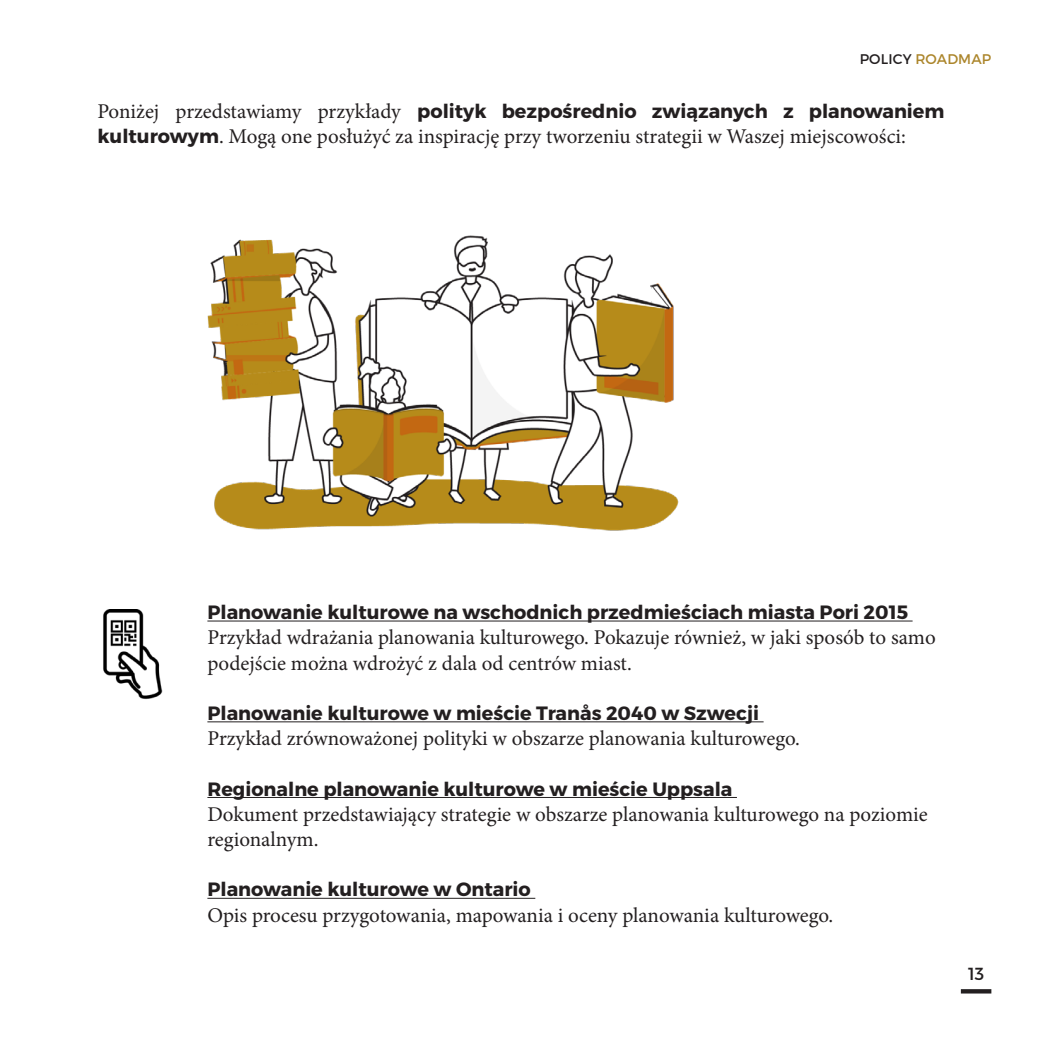
<style>
.page{position:relative;width:1042px;height:1042px;background:#fff}
.page>*{position:absolute;margin:0;border:0;box-sizing:border-box;transform-origin:0 0}
.t1{font:21px/25.2px "Minion Pro";color:#231f20}
.t2{font:700 19.25px "Montserrat";color:#231f20}
.t3{font:17.5px "Montserrat";color:#231f20}
.t4{font:14px "Montserrat";letter-spacing:.01em;color:#ac862c}
.s1{color:#231f20}
.s2{font-family:"Minion Pro";font-weight:400;font-size:21px}
.s3{font-family:"Montserrat";font-weight:700;font-size:19.25px}
</style>
<div class="page">
<svg style="left:961px;top:989px;width:30px;height:4px"></svg>
<hr style="left:207px;top:620px;width:705px;height:1px;background:#231f20">
<hr style="left:207px;top:721px;width:556px;height:1px;background:#231f20">
<hr style="left:207px;top:797px;width:530px;height:1px;background:#231f20">
<hr style="left:207px;top:898px;width:328px;height:1px;background:#231f20">
<img style="left:207px;top:235px;width:472px;height:296px">
<img style="left:103px;top:609px;width:60px;height:90px">
<p class="t4" style="left:860px;top:51px;width:133px"><span class="s1">POLICY</span> ROADMAP</p>
<p class="t2" style="left:97px;top:99px;width:848px"><span class="s2">Poniżej przedstawiamy przykłady</span> polityk bezpośrednio związanych z planowaniem</p>
<p class="t1" style="left:97px;top:124px;width:810px"><span class="s3">kulturowym</span>. Mogą one posłużyć za inspirację przy tworzeniu strategii w Waszej miejscowości:</p>
<p class="t2" style="left:207px;top:600px;width:702px">Planowanie kulturowe na wschodnich przedmieściach miasta Pori 2015</p>
<p class="t1" style="left:207px;top:625px;width:730px">Przykład wdrażania planowania kulturowego. Pokazuje również, w jaki sposób to samo podejście można wdrożyć z dala od centrów miast.</p>
<p class="t2" style="left:207px;top:701px;width:553px">Planowanie kulturowe w mieście Tranås 2040 w Szwecji</p>
<p class="t1" style="left:207px;top:726px;width:594px">Przykład zrównoważonej polityki w obszarze planowania kulturowego.</p>
<p class="t2" style="left:207px;top:777px;width:526px">Regionalne planowanie kulturowe w mieście Uppsala</p>
<p class="t1" style="left:207px;top:801px;width:722px">Dokument przedstawiający strategie w obszarze planowania kulturowego na poziomie regionalnym.</p>
<p class="t2" style="left:207px;top:877px;width:325px">Planowanie kulturowe w Ontario</p>
<p class="t1" style="left:207px;top:902px;width:627px">Opis procesu przygotowania, mapowania i oceny planowania kulturowego.</p>
<p class="t3" style="left:968px;top:963px;width:18px">13</p>
</div>
